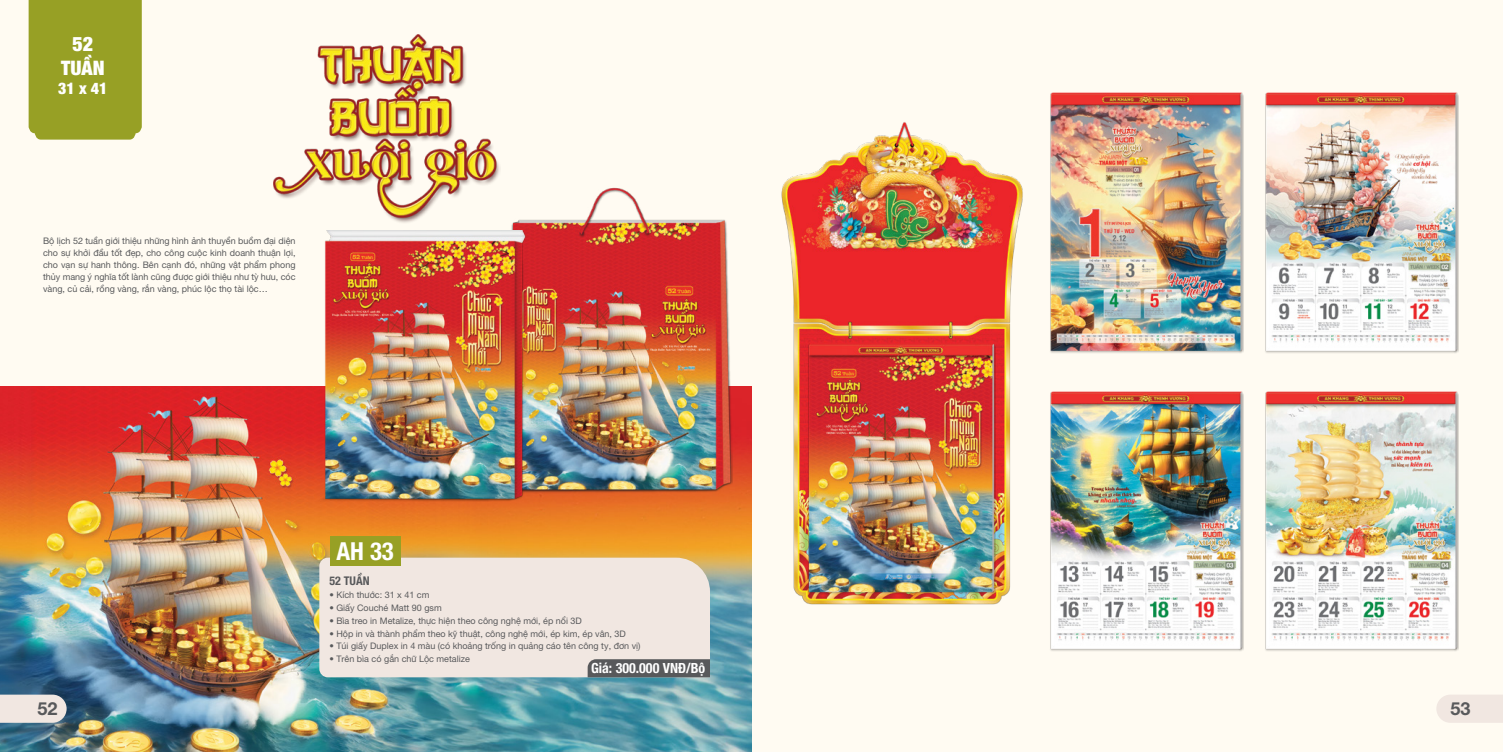
<style>
.page{position:relative;width:1503px;height:752px;background:#fff}
.page>*{position:absolute;margin:0;border:0;box-sizing:border-box;transform-origin:0 0}
.t1{font:24.8px "SVN Neue Helvetica Cn Bold";color:#fff}
.t2{font:20px/24px "SVN Neue Helvetica Cn Black";color:#fff;text-align:center}
.t3{font:18px "SVN Neue Helvetica Bold";color:#58595b}
.t4{font:16px "SVN Neue Helvetica Cn Black";color:#fff}
.t5{font:14px "SVN Neue Helvetica Cn Bold";color:#fff}
.t6{font:12px "SVN Neue Helvetica Cn Bold";color:#58595b}
.t7{font:9px/12px "SVN Neue Helvetica Regular";color:#58595b;text-align:justify}
</style>
<div class="page">
<div style="left:0;top:0;width:1502px;height:751px;background:#fffbf2"></div>
<img style="left:0;top:386px;width:751px;height:365px">
<div style="left:29px;top:0;width:113px;height:139px;background:#97a025"></div>
<div style="left:319px;top:557px;width:391px;height:120px;background:#f1e7e1"></div>
<div style="left:587px;top:659px;width:123px;height:18px;background:#58595b"></div>
<img style="left:273px;top:35px;width:227px;height:188px">
<div style="left:330px;top:536px;width:70px;height:29px;background:#97a025"></div>
<div style="left:1436px;top:695px;width:66px;height:27px;background:#f1e7e1"></div>
<svg style="left:0;top:694px;width:67px;height:28px;background:#e2dcd8"></svg>
<img style="left:781px;top:122px;width:242px;height:483px">
<img style="left:807px;top:343px;width:188px;height:251px">
<img style="left:511px;top:187px;width:221px;height:306px">
<img style="left:317px;top:230px;width:210px;height:271px">
<img style="left:1050px;top:93px;width:193px;height:260px">
<img style="left:1265px;top:93px;width:193px;height:260px">
<img style="left:1050px;top:391px;width:193px;height:259px">
<img style="left:1265px;top:391px;width:193px;height:259px">
<h2 class="t2" style="left:61px;top:31px;width:45px">52<br>TUẦN</h2>
<h3 class="t4" style="left:58px;top:77px;width:51px">31 x 41</h3>
<p class="t7" style="left:43px;top:234px;width:254px">Bộ lịch 52 tuần giới thiệu những hình ảnh thuyền buồm đại diện cho sự khởi đầu tốt đẹp, cho công cuộc kinh doanh thuận lợi, cho vạn sự hanh thông. Bên cạnh đó, những vật phẩm phong thủy mang ý nghĩa tốt lành cũng được giới thiệu như tỳ hưu, cóc vàng, củ cải, rồng vàng, rắn vàng, phúc lộc thọ tài lộc…</p>
<h1 class="t1" style="left:336px;top:532px;width:59px">AH 33</h1>
<h3 class="t6" style="left:329px;top:572px;width:42px">52 TUẦN</h3>
<p class="t7" style="left:329px;top:588px;width:101px">• Kích thước: 31 x 41 cm</p>
<p class="t7" style="left:329px;top:600px;width:114px">• Giấy Couché Matt 90 gsm</p>
<p class="t7" style="left:329px;top:613px;width:254px">• Bìa treo in Metalize, thực hiện theo công nghệ mới, ép nổi 3D</p>
<p class="t7" style="left:329px;top:626px;width:298px">• Hộp in và thành phẩm theo kỹ thuật, công nghệ mới, ép kim, ép vân, 3D</p>
<p class="t7" style="left:329px;top:639px;width:312px">• Túi giấy Duplex in 4 màu (có khoảng trống in quảng cáo tên công ty, đơn vị)</p>
<p class="t7" style="left:329px;top:652px;width:142px">• Trên bìa có gắn chữ Lộc metalize</p>
<h3 class="t5" style="left:591px;top:657px;width:116px">Giá: 300.000 VNĐ/Bộ</h3>
<h3 class="t3" style="left:38px;top:695px;width:22px">52</h3>
<h3 class="t3" style="left:1450px;top:695px;width:22px">53</h3>
</div>
